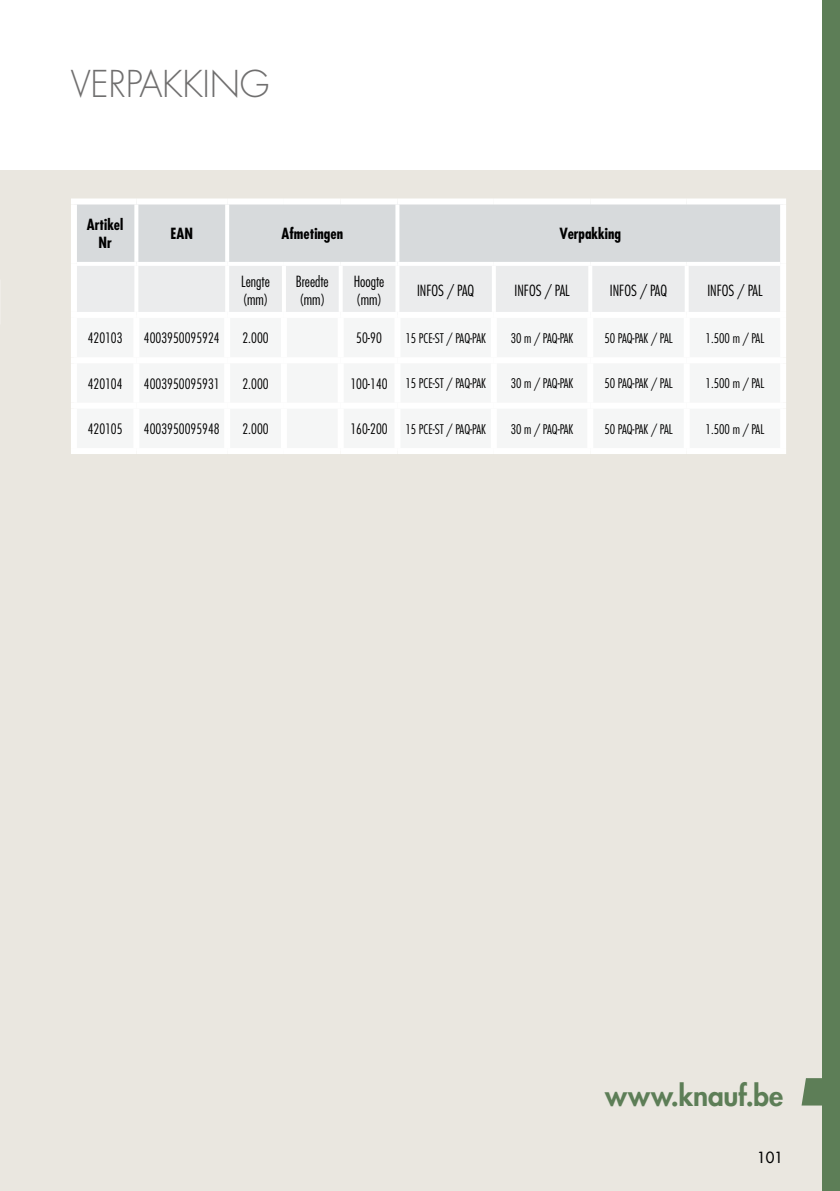
<style>
.page{position:relative;width:840px;height:1191px;background:#fff}
.page>*{position:absolute;margin:0;border:0;box-sizing:border-box;transform-origin:0 0}
.t1{font:300 36px "Futura Std";letter-spacing:-.01em;color:#706f6f}
.t2{font:800 28px "Futura Std";letter-spacing:-.005em;color:#5d7e57}
.t3{font:300 condensed 15px/18px "Futura Std";color:#000}
.t4{font:700 condensed 15px/18px "Futura Std";color:#000;text-align:center}
.t5{font:500 15px "Futura Std";color:#000}
.t6{font:300 condensed 14px "Futura Std";color:#000}
.t7{font:300 condensed 13px "Futura Std";color:#000}
</style>
<div class="page">
<div style="left:0;top:170px;width:839px;height:1021px;background:#eae7e0"></div>
<div style="left:822px;top:0;width:17px;height:1191px;background:#5d7e57"></div>
<div style="left:77px;top:204px;width:702px;height:58px;background:#d7dadc"></div>
<div style="left:77px;top:266px;width:702px;height:46px;background:#ebeced"></div>
<div style="left:77px;top:318px;width:702px;height:130px;background:#f5f6f6"></div>
<div style="left:71px;top:312px;width:65px;height:6px;background:#fff"></div>
<div style="left:136px;top:312px;width:91px;height:6px;background:#fff"></div>
<div style="left:133px;top:318px;width:6px;height:39px;background:#fff"></div>
<div style="left:227px;top:312px;width:57px;height:6px;background:#fff"></div>
<div style="left:224px;top:318px;width:6px;height:39px;background:#fff"></div>
<div style="left:284px;top:312px;width:56px;height:6px;background:#fff"></div>
<div style="left:281px;top:318px;width:6px;height:39px;background:#fff"></div>
<div style="left:340px;top:312px;width:57px;height:6px;background:#fff"></div>
<div style="left:337px;top:318px;width:6px;height:39px;background:#fff"></div>
<div style="left:397px;top:312px;width:96px;height:6px;background:#fff"></div>
<div style="left:394px;top:318px;width:6px;height:39px;background:#fff"></div>
<div style="left:493px;top:312px;width:97px;height:6px;background:#fff"></div>
<div style="left:490px;top:318px;width:6px;height:39px;background:#fff"></div>
<div style="left:590px;top:312px;width:96px;height:6px;background:#fff"></div>
<div style="left:587px;top:318px;width:6px;height:39px;background:#fff"></div>
<div style="left:686px;top:312px;width:99px;height:6px;background:#fff"></div>
<div style="left:683px;top:318px;width:6px;height:39px;background:#fff"></div>
<div style="left:71px;top:357px;width:65px;height:6px;background:#fff"></div>
<div style="left:136px;top:357px;width:91px;height:6px;background:#fff"></div>
<div style="left:133px;top:363px;width:6px;height:40px;background:#fff"></div>
<div style="left:227px;top:357px;width:57px;height:6px;background:#fff"></div>
<div style="left:224px;top:363px;width:6px;height:40px;background:#fff"></div>
<div style="left:284px;top:357px;width:56px;height:6px;background:#fff"></div>
<div style="left:281px;top:363px;width:6px;height:40px;background:#fff"></div>
<div style="left:340px;top:357px;width:57px;height:6px;background:#fff"></div>
<div style="left:337px;top:363px;width:6px;height:40px;background:#fff"></div>
<div style="left:397px;top:357px;width:96px;height:6px;background:#fff"></div>
<div style="left:394px;top:363px;width:6px;height:40px;background:#fff"></div>
<div style="left:493px;top:357px;width:97px;height:6px;background:#fff"></div>
<div style="left:490px;top:363px;width:6px;height:40px;background:#fff"></div>
<div style="left:590px;top:357px;width:96px;height:6px;background:#fff"></div>
<div style="left:587px;top:363px;width:6px;height:40px;background:#fff"></div>
<div style="left:686px;top:357px;width:99px;height:6px;background:#fff"></div>
<div style="left:683px;top:363px;width:6px;height:40px;background:#fff"></div>
<div style="left:71px;top:403px;width:65px;height:6px;background:#fff"></div>
<div style="left:136px;top:403px;width:91px;height:6px;background:#fff"></div>
<div style="left:133px;top:409px;width:6px;height:39px;background:#fff"></div>
<div style="left:227px;top:403px;width:57px;height:6px;background:#fff"></div>
<div style="left:224px;top:409px;width:6px;height:39px;background:#fff"></div>
<div style="left:284px;top:403px;width:56px;height:6px;background:#fff"></div>
<div style="left:281px;top:409px;width:6px;height:39px;background:#fff"></div>
<div style="left:340px;top:403px;width:57px;height:6px;background:#fff"></div>
<div style="left:337px;top:409px;width:6px;height:39px;background:#fff"></div>
<div style="left:397px;top:403px;width:96px;height:6px;background:#fff"></div>
<div style="left:394px;top:409px;width:6px;height:39px;background:#fff"></div>
<div style="left:493px;top:403px;width:97px;height:6px;background:#fff"></div>
<div style="left:490px;top:409px;width:6px;height:39px;background:#fff"></div>
<div style="left:590px;top:403px;width:96px;height:6px;background:#fff"></div>
<div style="left:587px;top:409px;width:6px;height:39px;background:#fff"></div>
<div style="left:686px;top:403px;width:99px;height:6px;background:#fff"></div>
<div style="left:683px;top:409px;width:6px;height:39px;background:#fff"></div>
<svg style="left:134px;top:204px;width:4px;height:58px"></svg>
<hr style="left:225px;top:204px;width:4px;height:58px;background:#fff">
<svg style="left:395px;top:204px;width:4px;height:58px"></svg>
<hr style="left:77px;top:262px;width:59px;height:4px;background:#fff">
<hr style="left:136px;top:262px;width:91px;height:4px;background:#fff">
<hr style="left:134px;top:266px;width:4px;height:46px;background:#fff">
<hr style="left:227px;top:262px;width:57px;height:4px;background:#fff">
<hr style="left:225px;top:266px;width:4px;height:46px;background:#fff">
<hr style="left:284px;top:262px;width:56px;height:4px;background:#fff">
<hr style="left:282px;top:266px;width:4px;height:46px;background:#fff">
<hr style="left:340px;top:262px;width:57px;height:4px;background:#fff">
<svg style="left:338px;top:266px;width:4px;height:46px"></svg>
<hr style="left:397px;top:262px;width:96px;height:4px;background:#fff">
<hr style="left:395px;top:266px;width:4px;height:46px;background:#fff">
<hr style="left:493px;top:262px;width:97px;height:4px;background:#fff">
<svg style="left:491px;top:266px;width:4px;height:46px"></svg>
<hr style="left:590px;top:262px;width:96px;height:4px;background:#fff">
<hr style="left:588px;top:266px;width:4px;height:46px;background:#fff">
<hr style="left:686px;top:262px;width:93px;height:4px;background:#fff">
<svg style="left:684px;top:266px;width:4px;height:46px"></svg>
<div style="left:71px;top:198px;width:65px;height:6px;background:#fff"></div>
<div style="left:71px;top:204px;width:6px;height:60px;background:#fff"></div>
<div style="left:136px;top:198px;width:91px;height:6px;background:#fff"></div>
<div style="left:227px;top:198px;width:57px;height:6px;background:#fff"></div>
<div style="left:284px;top:198px;width:56px;height:6px;background:#fff"></div>
<div style="left:340px;top:198px;width:57px;height:6px;background:#fff"></div>
<div style="left:397px;top:198px;width:96px;height:6px;background:#fff"></div>
<div style="left:493px;top:198px;width:97px;height:6px;background:#fff"></div>
<div style="left:590px;top:198px;width:96px;height:6px;background:#fff"></div>
<div style="left:686px;top:198px;width:99px;height:6px;background:#fff"></div>
<div style="left:779px;top:204px;width:6px;height:60px;background:#fff"></div>
<div style="left:71px;top:264px;width:6px;height:48px;background:#fff"></div>
<div style="left:779px;top:264px;width:6px;height:48px;background:#fff"></div>
<div style="left:71px;top:318px;width:6px;height:39px;background:#fff"></div>
<div style="left:779px;top:318px;width:6px;height:39px;background:#fff"></div>
<div style="left:71px;top:363px;width:6px;height:40px;background:#fff"></div>
<div style="left:779px;top:363px;width:6px;height:40px;background:#fff"></div>
<div style="left:71px;top:409px;width:6px;height:39px;background:#fff"></div>
<div style="left:779px;top:409px;width:6px;height:39px;background:#fff"></div>
<div style="left:71px;top:448px;width:65px;height:6px;background:#fff"></div>
<div style="left:136px;top:448px;width:91px;height:6px;background:#fff"></div>
<div style="left:227px;top:448px;width:57px;height:6px;background:#fff"></div>
<div style="left:284px;top:448px;width:56px;height:6px;background:#fff"></div>
<div style="left:340px;top:448px;width:57px;height:6px;background:#fff"></div>
<div style="left:397px;top:448px;width:96px;height:6px;background:#fff"></div>
<div style="left:493px;top:448px;width:97px;height:6px;background:#fff"></div>
<div style="left:590px;top:448px;width:96px;height:6px;background:#fff"></div>
<div style="left:686px;top:448px;width:99px;height:6px;background:#fff"></div>
<svg style="left:801px;top:1078px;width:21px;height:27px"></svg>
<h1 class="t1" style="left:71px;top:62px;width:200px">VERPAKKING</h1>
<p class="t4" style="left:87px;top:215px;width:38px">Artikel<br>Nr</p>
<p class="t4" style="left:170px;top:224px;width:24px">EAN</p>
<p class="t4" style="left:281px;top:224px;width:63px">Afmetingen</p>
<p class="t4" style="left:559px;top:224px;width:63px">Verpakking</p>
<p class="t3" style="left:241px;top:272px;width:30px">Lengte (mm)</p>
<p class="t3" style="left:296px;top:272px;width:34px">Breedte (mm)</p>
<p class="t3" style="left:353px;top:272px;width:32px">Hoogte (mm)</p>
<p class="t3" style="left:417px;top:281px;width:59px">INFOS / PAQ</p>
<p class="t3" style="left:514px;top:281px;width:56px">INFOS / PAL</p>
<p class="t3" style="left:609px;top:281px;width:59px">INFOS / PAQ</p>
<p class="t3" style="left:707px;top:281px;width:56px">INFOS / PAL</p>
<p class="t6" style="left:88px;top:330px;width:36px">420103</p>
<p class="t6" style="left:144px;top:330px;width:77px">4003950095924</p>
<p class="t6" style="left:242px;top:330px;width:28px">2.000</p>
<p class="t6" style="left:356px;top:330px;width:27px">50-90</p>
<p class="t7" style="left:405px;top:330px;width:82px">15 PCE-ST / PAQ-PAK</p>
<p class="t7" style="left:510px;top:330px;width:64px">30 m / PAQ-PAK</p>
<p class="t7" style="left:604px;top:330px;width:70px">50 PAQ-PAK / PAL</p>
<p class="t7" style="left:705px;top:330px;width:60px">1.500 m / PAL</p>
<p class="t6" style="left:88px;top:375px;width:36px">420104</p>
<p class="t6" style="left:144px;top:375px;width:77px">4003950095931</p>
<p class="t6" style="left:242px;top:375px;width:28px">2.000</p>
<p class="t6" style="left:350px;top:375px;width:39px">100-140</p>
<p class="t7" style="left:405px;top:376px;width:82px">15 PCE-ST / PAQ-PAK</p>
<p class="t7" style="left:510px;top:376px;width:64px">30 m / PAQ-PAK</p>
<p class="t7" style="left:604px;top:376px;width:70px">50 PAQ-PAK / PAL</p>
<p class="t7" style="left:705px;top:376px;width:60px">1.500 m / PAL</p>
<p class="t6" style="left:88px;top:421px;width:36px">420105</p>
<p class="t6" style="left:144px;top:421px;width:77px">4003950095948</p>
<p class="t6" style="left:242px;top:421px;width:28px">2.000</p>
<p class="t6" style="left:350px;top:421px;width:39px">160-200</p>
<p class="t7" style="left:405px;top:421px;width:82px">15 PCE-ST / PAQ-PAK</p>
<p class="t7" style="left:510px;top:421px;width:64px">30 m / PAQ-PAK</p>
<p class="t7" style="left:604px;top:421px;width:70px">50 PAQ-PAK / PAL</p>
<p class="t7" style="left:705px;top:421px;width:60px">1.500 m / PAL</p>
<h2 class="t2" style="left:604px;top:1077px;width:179px">www.knauf.be</h2>
<p class="t5" style="left:756px;top:1147px;width:28px">101</p>
</div>
